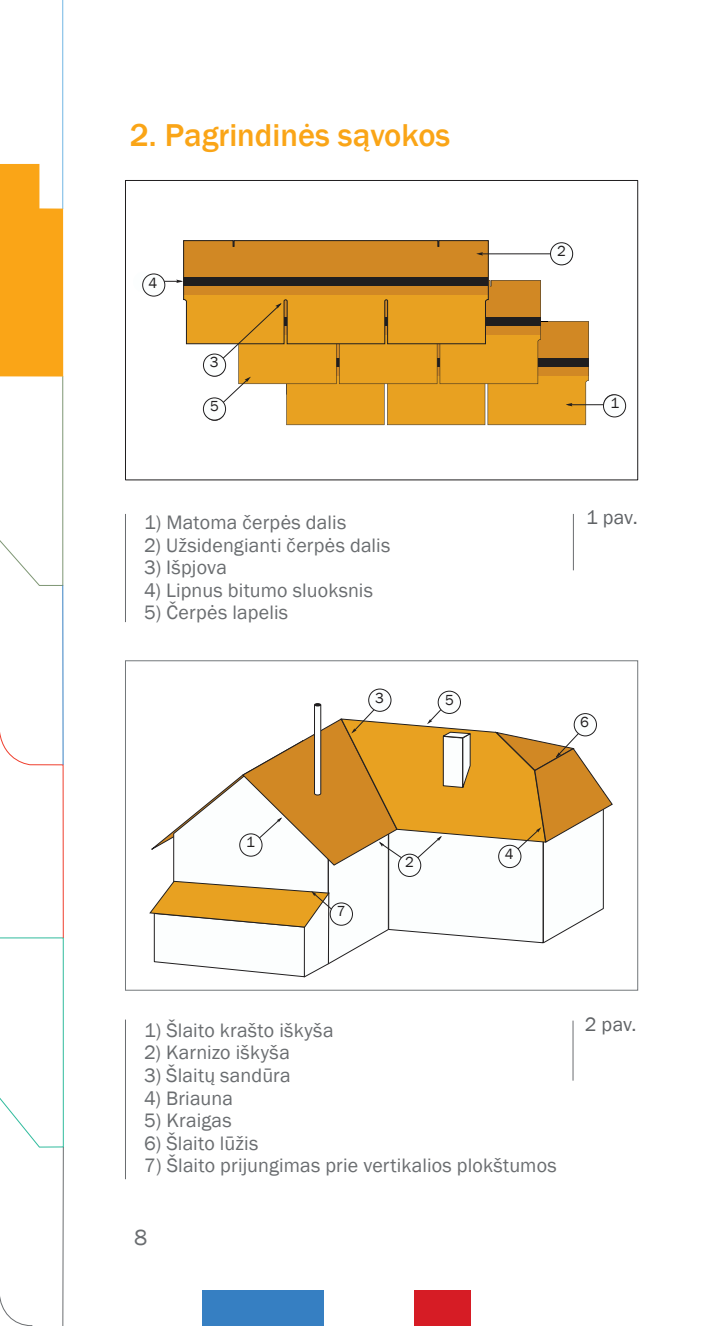
<style>
.page{position:relative;width:709px;height:1326px;background:#fff}
.page>*{position:absolute;margin:0;border:0;box-sizing:border-box;transform-origin:0 0}
.t1{font:500 32.5px "Franklin Gothic";color:#faa517}
.t2{font:22.5px "Franklin Gothic";color:#6a6d70}
.t3{font:20px "Franklin Gothic";letter-spacing:.01em;color:#6a6d70}
.t4{font:20px "Franklin Gothic";letter-spacing:.005em;color:#606366}
.t5{font:15px "Franklin Gothic";color:#201e1f}
</style>
<div class="page">
<div style="left:202px;top:1290px;width:121px;height:35px;background:#367fc2"></div>
<div style="left:414px;top:1290px;width:56px;height:35px;background:#d61c25"></div>
<svg style="left:0;top:0;width:63px;height:586px"></svg>
<hr style="left:62px;top:585px;width:1px;height:179px;background:#367fc2">
<svg style="left:0;top:730px;width:64px;height:595px"></svg>
<div style="left:125px;top:180px;width:513px;height:300px;border:1px solid #201e1f"></div>
<hr style="left:125px;top:514px;width:1px;height:108px;background:#6a6d70">
<hr style="left:125px;top:1019px;width:1px;height:160px;background:#6a6d70">
<div style="left:603px;top:394px;width:21px;height:21px;border:1px solid #201e1f;border-radius:50%"></div>
<hr style="left:143px;top:281px;width:38px;height:1px;background:#201e1f">
<hr style="left:568px;top:404px;width:36px;height:1px;background:#201e1f">
<svg style="left:176px;top:240px;width:413px;height:185px"></svg>
<div style="left:143px;top:274px;width:22px;height:22px;background:#fcfefe;border-radius:50%"></div>
<div style="left:142px;top:273px;width:23px;height:23px;border:1px solid #201e1f;border-radius:50%"></div>
<div style="left:203px;top:354px;width:23px;height:22px;background:#fcfefe;border-radius:50%"></div>
<div style="left:203px;top:353px;width:23px;height:23px;border:1px solid #201e1f;border-radius:50%"></div>
<div style="left:203px;top:398px;width:22px;height:22px;background:#fcfefe;border-radius:50%"></div>
<div style="left:203px;top:397px;width:23px;height:23px;border:1px solid #201e1f;border-radius:50%"></div>
<div style="left:550px;top:243px;width:22px;height:22px;background:#fcfefe;border-radius:50%"></div>
<div style="left:550px;top:242px;width:23px;height:23px;border:1px solid #201e1f;border-radius:50%"></div>
<div style="left:603px;top:395px;width:22px;height:22px;background:#fcfefe;border-radius:50%"></div>
<div style="left:603px;top:394px;width:23px;height:23px;border:1px solid #201e1f;border-radius:50%"></div>
<div style="left:368px;top:688px;width:23px;height:23px;border:1px solid #201e1f;border-radius:50%"></div>
<svg style="left:438px;top:691px;width:22px;height:22px"></svg>
<div style="left:438px;top:690px;width:23px;height:23px;border:1px solid #201e1f;border-radius:50%"></div>
<hr style="left:573px;top:514px;width:1px;height:56px;background:#6a6d70">
<hr style="left:572px;top:1020px;width:1px;height:60px;background:#6a6d70">
<svg style="left:149px;top:697px;width:464px;height:281px"></svg>
<div style="left:330px;top:902px;width:22px;height:23px;background:#fcfefe;border-radius:50%"></div>
<div style="left:330px;top:902px;width:23px;height:23px;border:1px solid #201e1f;border-radius:50%"></div>
<h1 class="t1" style="left:130px;top:115px;width:322px">2. Pagrindinės sąvokos</h1>
<p class="t5" style="left:149px;top:273px;width:10px">4</p>
<p class="t5" style="left:210px;top:353px;width:10px">3</p>
<p class="t5" style="left:210px;top:397px;width:10px">5</p>
<p class="t3" style="left:144px;top:510px;width:204px">1) Matoma čerpės dalis</p>
<p class="t3" style="left:144px;top:532px;width:248px">2) Užsidengianti čerpės dalis</p>
<p class="t3" style="left:144px;top:555px;width:84px">3) Išpjova</p>
<p class="t3" style="left:144px;top:577px;width:230px">4) Lipnus bitumo sluoksnis</p>
<p class="t3" style="left:144px;top:600px;width:146px">5) Čerpės lapelis</p>
<p class="t5" style="left:375px;top:688px;width:10px">3</p>
<p class="t5" style="left:445px;top:690px;width:10px">5</p>
<p class="t5" style="left:557px;top:241px;width:10px">2</p>
<p class="t5" style="left:610px;top:393px;width:10px">1</p>
<p class="t4" style="left:586px;top:505px;width:53px">1 pav.</p>
<p class="t5" style="left:580px;top:712px;width:10px">6</p>
<p class="t5" style="left:246px;top:832px;width:10px">1</p>
<p class="t5" style="left:337px;top:901px;width:10px">7</p>
<p class="t5" style="left:405px;top:852px;width:10px">2</p>
<p class="t5" style="left:505px;top:844px;width:10px">4</p>
<p class="t3" style="left:144px;top:1017px;width:191px">1) Šlaito krašto iškyša</p>
<p class="t3" style="left:144px;top:1040px;width:147px">2) Karnizo iškyša</p>
<p class="t3" style="left:144px;top:1062px;width:148px">3) Šlaitų sandūra</p>
<p class="t3" style="left:144px;top:1085px;width:90px">4) Briauna</p>
<p class="t3" style="left:144px;top:1107px;width:89px">5) Kraigas</p>
<p class="t3" style="left:144px;top:1130px;width:116px">6) Šlaito lūžis</p>
<p class="t3" style="left:144px;top:1152px;width:414px">7) Šlaito prijungimas prie vertikalios plokštumos</p>
<p class="t2" style="left:134px;top:1223px;width:15px">8</p>
<p class="t4" style="left:585px;top:1012px;width:53px">2 pav.</p>
</div>
